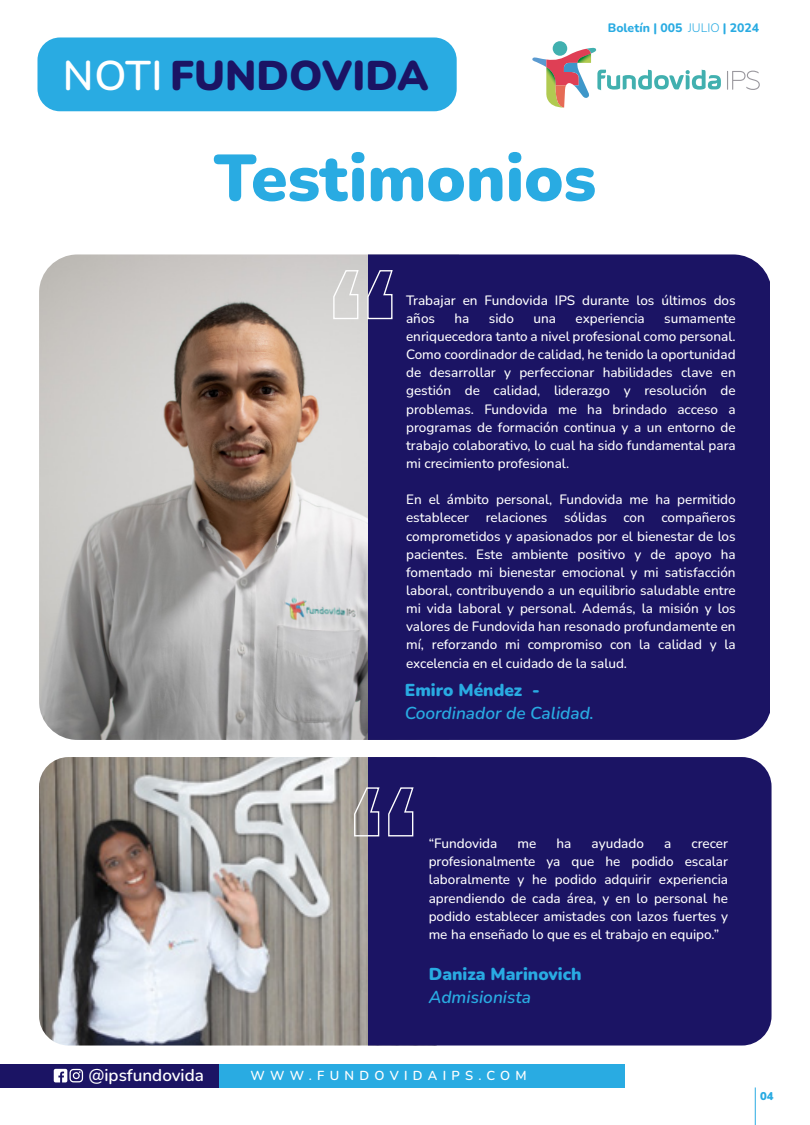
<style>
.page{position:relative;width:810px;height:1125px;background:#fff}
.page>*{position:absolute;margin:0;border:0;box-sizing:border-box;transform-origin:0 0}
.t1{font:900 65.62px "Nunito";color:#29abe2}
.t2{font:900 41.4px "Nunito";color:#1b1464}
.t3{font:italic 600 17.25px "Nunito";color:#29abe2}
.t4{font:900 17.25px "Nunito";color:#29abe2}
.t5{font:600 17.02px "Nunito";color:#fff}
.t6{font:500 13.5px/18.1px "Nunito";color:#fff;text-align:justify}
.t7{font:600 12.98px "Nunito";letter-spacing:.41em;color:#fff}
.t8{font:800 12.23px "Nunito";color:#29abe2}
.t9{font:900 11.25px "Nunito";color:#29abe2}
.s1{font-weight:600;color:#fff}
.s2{font-weight:300}
</style>
<div class="page">
<svg style="left:727px;top:71px;width:33px;height:19px"></svg>
<svg style="left:532px;top:41px;width:189px;height:67px"></svg>
<div style="left:38px;top:37px;width:419px;height:74px;background:#29abe2;border-radius:22px"></div>
<img style="left:39px;top:757px;width:329px;height:289px">
<div style="left:368px;top:757px;width:404px;height:289px;background:#1b1464"></div>
<svg style="left:353px;top:787px;width:61px;height:50px"></svg>
<img style="left:39px;top:254px;width:329px;height:486px">
<div style="left:368px;top:254px;width:401px;height:486px;background:#1b1464"></div>
<svg style="left:332px;top:269px;width:61px;height:51px"></svg>
<div style="left:0;top:1064px;width:434px;height:23px;background:#1b1464"></div>
<div style="left:219px;top:1064px;width:405px;height:23px;background:#29abe2"></div>
<svg style="left:54px;top:1069px;width:29px;height:13px"></svg>
<hr style="left:755px;top:1088px;width:1px;height:37px;background:#29abe2">
<h2 class="t2" style="left:63px;top:45px;width:368px"><span class="s1">NOTI</span> FUNDOVIDA</h2>
<p class="t8" style="left:608px;top:19px;width:153px">Boletín | 005 <span class="s2">JULIO</span> | 2024</p>
<h1 class="t1" style="left:214px;top:131px;width:384px">Testimonios</h1>
<p class="t6" style="left:406px;top:290px;width:331px">Trabajar en Fundovida IPS durante los últimos dos años</p>
<p class="t6" style="left:455px;top:309px;width:16px">ha</p>
<p class="t6" style="left:489px;top:309px;width:27px">sido</p>
<p class="t6" style="left:534px;top:309px;width:24px">una</p>
<p class="t6" style="left:576px;top:309px;width:71px">experiencia</p>
<p class="t6" style="left:406px;top:309px;width:331px;text-indent:258px">sumamente enriquecedora tanto a nivel profesional como personal.<br>Como coordinador de calidad, he tenido la oportunidad de desarrollar y perfeccionar habilidades clave en gestión de calidad, liderazgo y resolución de problemas. Fundovida me ha brindado acceso a programas de formación continua y a un entorno de trabajo colaborativo, lo cual ha sido fundamental para mi crecimiento profesional.</p>
<p class="t6" style="left:406px;top:490px;width:331px">En el ámbito personal, Fundovida me ha permitido establecer relaciones sólidas con compañeros comprometidos y apasionados por el bienestar de los pacientes. Este ambiente positivo y de apoyo ha fomentado mi bienestar emocional y mi satisfacción laboral, contribuyendo a un equilibrio saludable entre mi vida laboral y personal. Además, la misión y los valores de Fundovida han resonado profundamente en mí, reforzando mi compromiso con la calidad y la excelencia en el cuidado de la salud.</p>
<p class="t4" style="left:405px;top:678px;width:136px">Emiro Méndez -</p>
<p class="t3" style="left:405px;top:701px;width:191px">Coordinador de Calidad.</p>
<p class="t6" style="left:429px;top:834px;width:70px">“Fundovida</p>
<p class="t6" style="left:518px;top:834px;width:20px">me</p>
<p class="t6" style="left:557px;top:834px;width:16px">ha</p>
<p class="t6" style="left:592px;top:834px;width:54px">ayudado</p>
<p class="t6" style="left:664px;top:834px;width:9px">a</p>
<p class="t6" style="left:429px;top:834px;width:301px;text-indent:263px">crecer profesionalmente ya que he podido escalar laboralmente y he podido adquirir experiencia aprendiendo de cada área, y en lo personal he podido establecer amistades con lazos fuertes y me ha enseñado lo que es el trabajo en equipo.”</p>
<p class="t4" style="left:429px;top:962px;width:154px">Daniza Marinovich</p>
<p class="t3" style="left:429px;top:985px;width:104px">Admisionista</p>
<p class="t5" style="left:88px;top:1063px;width:117px">@ipsfundovida</p>
<p class="t7" style="left:250px;top:1066px;width:278px">WWW.FUNDOVIDAIPS.COM</p>
<p class="t9" style="left:760px;top:1088px;width:15px">04</p>
</div>
